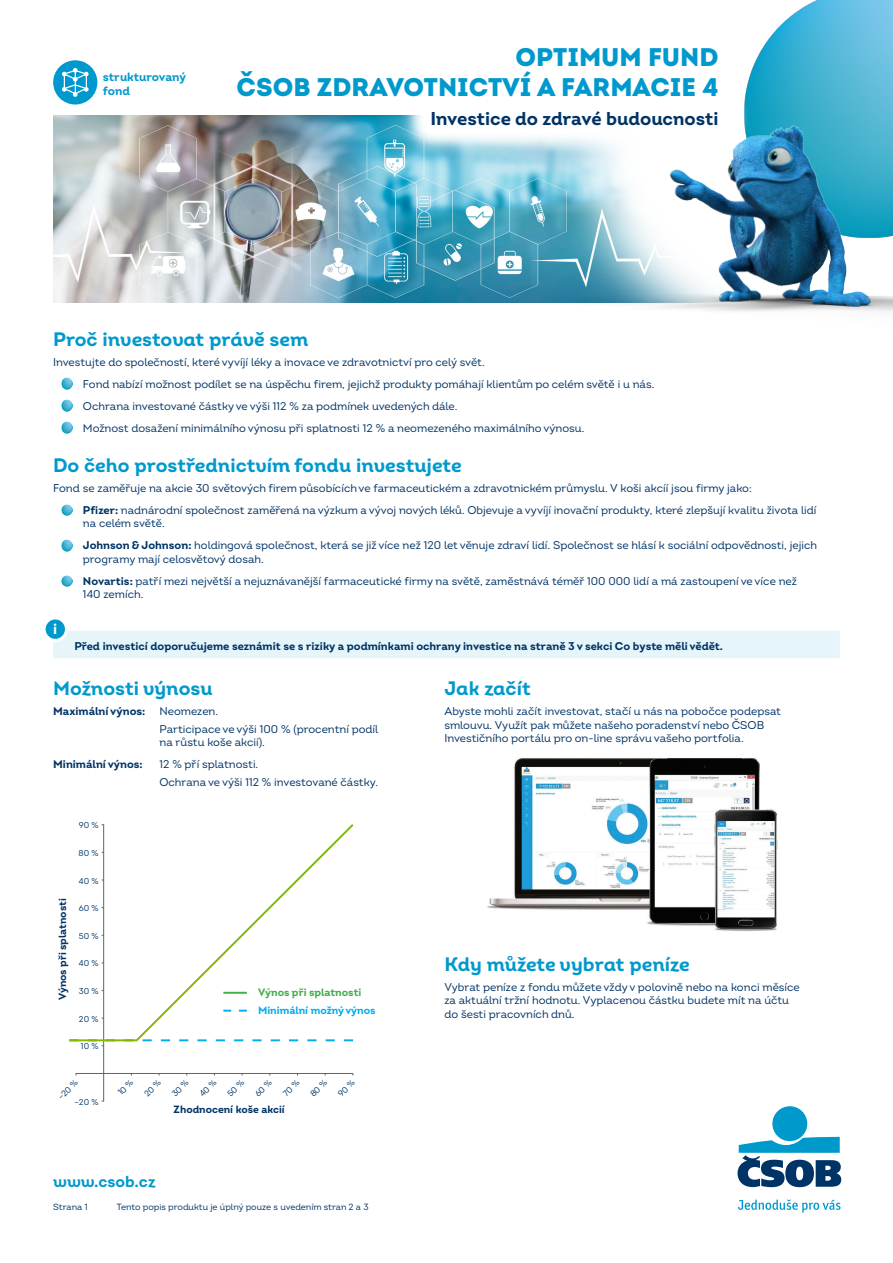
<style>
.page{position:relative;width:893px;height:1263px;background:#fff}
.page>*{position:absolute;margin:0;border:0;box-sizing:border-box;transform-origin:0 0}
.HL{font:25.5px/30.6px "Intro Black Alt";color:#0099cd;text-align:right}
.nadpis{font:19.5px "Intro Bold Alt";color:#0099cd}
.t1{font:700 18.6px "Intro";color:#036}
.normal_text{font:15.9px "Intro Bold Alt";color:#0099cd}
.normal_text-2{font:700 15px "Intro";color:#fff}
.t2{font:700 12px/14.4px "Intro";color:#0099cd}
.normal_odrazky{font:11.25px/13.5px "Intro";color:#036}
.normal_text-3{font:11.25px/13.5px "Intro";color:#036}
.normal_text-4{font:700 11.25px "Intro";color:#036}
.t3{font:700 10.65px/17.9px "Intro";color:#00aeef}
.t4{font:700 10.5px "Intro";color:#036}
.normal_text-5{font:9px "Intro";color:#036}
.t5{font:8.4px "Intro";color:#003667}
.s1{font-weight:700}
.s2{color:#40ae49}
</style>
<div class="page">
<svg style="left:738px;top:1199px;width:102px;height:14px"></svg>
<div style="left:772px;top:1106px;width:35px;height:35px;background:#09c;border-radius:50%"></div>
<svg style="left:738px;top:1137px;width:103px;height:50px"></svg>
<img style="left:53px;top:115px;width:484px;height:188px">
<img style="left:755px;top:0;width:138px;height:61px">
<img style="left:577px;top:61px;width:316px;height:251px">
<svg style="left:62px;top:378px;width:11px;height:11px"></svg>
<svg style="left:62px;top:400px;width:11px;height:11px"></svg>
<svg style="left:62px;top:422px;width:11px;height:11px"></svg>
<svg style="left:62px;top:504px;width:11px;height:11px"></svg>
<svg style="left:62px;top:540px;width:11px;height:11px"></svg>
<svg style="left:62px;top:575px;width:11px;height:11px"></svg>
<div style="left:53px;top:631px;width:787px;height:27px;background:#e5f5fa"></div>
<hr style="left:76px;top:1073px;width:277px;height:1px;background:#636366">
<hr style="left:103px;top:824px;width:1px;height:277px;background:#636366">
<svg style="left:69px;top:824px;width:285px;height:218px"></svg>
<img style="left:487px;top:758px;width:291px;height:173px">
<div style="left:44px;top:618px;width:22px;height:22px;background:#0099cd;border-radius:50%"></div>
<div style="left:43px;top:616px;width:25px;height:26px;border:3px solid #fff;border-radius:50%"></div>
<svg style="left:53px;top:60px;width:44px;height:45px"></svg>
<svg style="left:400px;top:80px;width:349px;height:77px"></svg>
<svg style="left:421px;top:88px;width:311px;height:74px"></svg>
<div style="left:707px;top:105px;width:18px;height:17px;border:15px solid #fff;border-radius:50%"></div>
<p class="t2" style="left:103px;top:69px;width:85px">strukturovaný fond</p>
<p class="HL" style="left:237px;top:41px;width:483px">OPTIMUM FUND<br>ČSOB ZDRAVOTNICTVÍ A FARMACIE 4</p>
<p class="t1" style="left:430px;top:107px;width:290px">Investice do zdravé budoucnosti</p>
<p class="nadpis" style="left:53px;top:327px;width:257px">Proč investovat právě sem</p>
<p class="normal_text-3" style="left:53px;top:355px;width:433px">Investujte do společností, které vyvíjí léky a inovace ve zdravotnictví pro celý svět.</p>
<p class="normal_odrazky" style="left:83px;top:377px;width:573px">Fond nabízí možnost podílet se na úspěchu firem, jejichž produkty pomáhají klientům po celém světě i u nás.</p>
<p class="normal_odrazky" style="left:83px;top:399px;width:376px">Ochrana investované částky ve výši 112 % za podmínek uvedených dále.</p>
<p class="normal_odrazky" style="left:83px;top:421px;width:503px">Možnost dosažení minimálního výnosu při splatnosti 12 % a neomezeného maximálního výnosu.</p>
<p class="nadpis" style="left:53px;top:453px;width:410px">Do čeho prostřednictvím fondu investujete</p>
<p class="normal_text-3" style="left:53px;top:481px;width:700px">Fond se zaměřuje na akcie 30 světových firem působících ve farmaceutickém a zdravotnickém průmyslu. V koši akcíí jsou firmy jako:</p>
<p class="normal_odrazky" style="left:83px;top:503px;width:735px"><span class="s1">Pfizer:</span> nadnárodní společnost zaměřená na výzkum a vývoj nových léků. Objevuje a vyvíjí inovační produkty, které zlepšují kvalitu života lidí na celém světě.</p>
<p class="normal_odrazky" style="left:83px;top:539px;width:736px"><span class="s1">Johnson &amp; Johnson:</span> holdingová společnost, která se již více než 120 let věnuje zdraví lidí. Společnost se hlásí k sociální odpovědnosti, jejich programy mají celosvětový dosah.</p>
<p class="normal_odrazky" style="left:83px;top:574px;width:715px"><span class="s1">Novartis:</span> patří mezi největší a nejuznávanější farmaceutické firmy na světě, zaměstnává téměř 100 000 lidí a má zastoupení ve více než<br>140 zemích.</p>
<p class="normal_text-2" style="left:53px;top:620px;width:6px">i</p>
<p class="normal_text-4" style="left:74px;top:639px;width:650px">Před investicí doporučujeme seznámit se s riziky a podmínkami ochrany investice na straně 3 v sekci Co byste měli vědět.</p>
<p class="nadpis" style="left:53px;top:676px;width:161px">Možnosti výnosu</p>
<p class="normal_text-4" style="left:53px;top:704px;width:94px">Maximální výnos:</p>
<p class="normal_text-3" style="left:159px;top:704px;width:60px">Neomezen.</p>
<p class="normal_text-3" style="left:159px;top:722px;width:220px">Participace ve výši 100 % (procentní podíl</p>
<p class="normal_text-3" style="left:159px;top:736px;width:107px">na růstu koše akcií).</p>
<p class="normal_text-4" style="left:53px;top:757px;width:91px">Minimální výnos:</p>
<p class="normal_text-3" style="left:159px;top:758px;width:100px">12 % pří splatnosti.</p>
<p class="normal_text-3" style="left:159px;top:775px;width:220px">Ochrana ve výši 112 % investované částky.</p>
<p class="nadpis" style="left:444px;top:676px;width:88px">Jak začít</p>
<p class="normal_text-3" style="left:444px;top:704px;width:338px">Abyste mohli začít investovat, stačí u nás na pobočce podepsat smlouvu. Využít pak můžete našeho poradenství nebo ČSOB<br>Investičního portálu pro on-line správu vašeho portfolia.</p>
<p class="t5" style="left:79px;top:820px;width:21px">90 %</p>
<p class="t5" style="left:79px;top:848px;width:21px">80 %</p>
<p class="t4" style="left:56px;top:1000px;width:103px;rotate:-90deg">Výnos při splatnosti</p>
<p class="t5" style="left:79px;top:875px;width:21px">40 %</p>
<p class="t5" style="left:79px;top:903px;width:21px">60 %</p>
<p class="t5" style="left:79px;top:931px;width:21px">50 %</p>
<p class="t5" style="left:79px;top:958px;width:21px">40 %</p>
<p class="t5" style="left:79px;top:986px;width:21px">30 %</p>
<p class="t5" style="left:79px;top:1014px;width:21px">20 %</p>
<p class="t5" style="left:81px;top:1041px;width:19px">10 %</p>
<p class="t5" style="left:56px;top:1094px;width:25px;rotate:-45deg">–20 %</p>
<p class="t5" style="left:75px;top:1097px;width:25px">–20 %</p>
<p class="t3" style="left:258px;top:984px;width:119px"><span class="s2">Výnos při splatnosti<br></span>Minimální možný výnos</p>
<p class="t4" style="left:174px;top:1102px;width:113px">Zhodnocení koše akcií</p>
<p class="normal_text" style="left:53px;top:1171px;width:104px">www.csob.cz</p>
<p class="normal_text-5" style="left:53px;top:1201px;width:36px">Strana 1</p>
<p class="normal_text-5" style="left:117px;top:1201px;width:253px">Tento popis produktu je úplný pouze s uvedením stran 2 a 3</p>
<p class="nadpis" style="left:444px;top:952px;width:247px">Kdy můžete vybrat peníze</p>
<p class="normal_text-3" style="left:444px;top:980px;width:357px">Vybrat peníze z fondu můžete vždy v polovině nebo na konci měsíce za aktuální tržní hodnotu. Vyplacenou částku budete mít na účtu do šesti pracovních dnů.</p>
</div>
